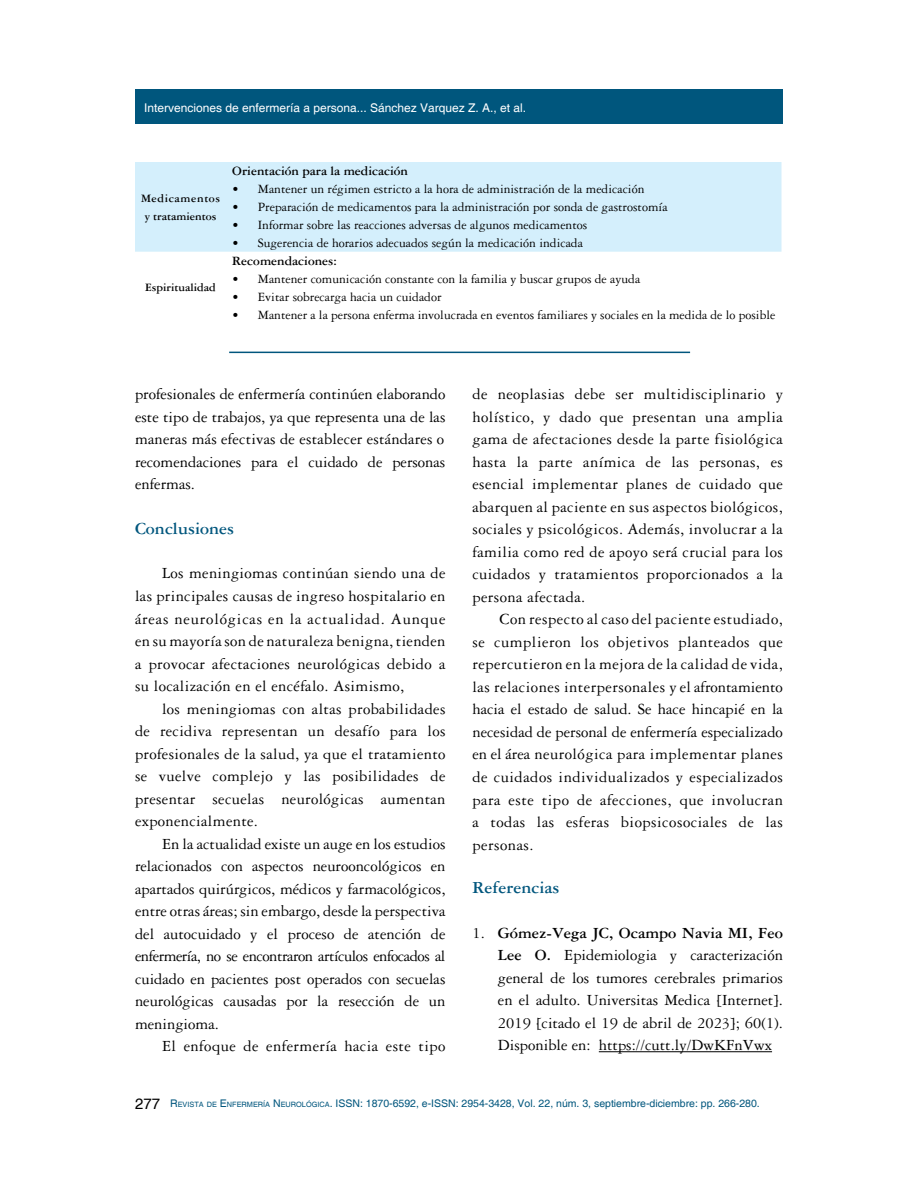
<style>
.page{position:relative;width:918px;height:1188px;background:#fff}
.page>*{position:absolute;margin:0;border:0;box-sizing:border-box;transform-origin:0 0}
.t1{font:700 18px "Garamond 3 LT Std";color:#00567d}
.t2{font:16.5px/22.5px "Garamond 3 LT Std";letter-spacing:.02em;color:#000;text-align:justify}
.t3{font:15px "Helvetica";color:#000}
.t4{font:13.5px "Garamond 3 LT Std";color:#000}
.t5{font:700 13.5px "Garamond 3 LT Std";color:#000}
.t6{font:12px "Helvetica";color:#fff}
.t7{font:700 12px/18px "Garamond 3 LT Std";letter-spacing:.025em;color:#000;text-align:center}
.t8{font:700 12px "Garamond 3 LT Std";color:#000}
.t9{font:10.5px "Helvetica";color:#00567d}
.s1{font-weight:700}
.s2{font-style:inherit}
.s3{font-size:7.35px}
</style>
<div class="page">
<div style="left:135px;top:89px;width:648px;height:34px;background:#00567d"></div>
<div style="left:135px;top:162px;width:647px;height:90px;background:#d4effc"></div>
<hr style="left:599px;top:1051px;width:173px;height:1px;background:#000">
<hr style="left:229px;top:352px;width:461px;height:1px;background:#00567d">
<p class="t6" style="left:144px;top:101px;width:384px">Intervenciones de enfermería a persona... Sánchez Varquez Z. A., et al.</p>
<p class="t7" style="left:141px;top:189px;width:81px">Medicamentos y tratamientos</p>
<p class="t8" style="left:145px;top:281px;width:72px">Espiritualidad</p>
<p class="t5" style="left:232px;top:164px;width:177px">Orientación para la medicación</p>
<p class="t4" style="left:232px;top:182px;width:414px">• Mantener un régimen estricto a la hora de administración de la medicación</p>
<p class="t4" style="left:232px;top:200px;width:437px">• Preparación de medicamentos para la administración por sonda de gastrostomía</p>
<p class="t4" style="left:232px;top:218px;width:357px">• Informar sobre las reacciones adversas de algunos medicamentos</p>
<p class="t4" style="left:232px;top:236px;width:352px">• Sugerencia de horarios adecuados según la medicación indicada</p>
<p class="t5" style="left:232px;top:253px;width:106px">Recomendaciones:</p>
<p class="t4" style="left:232px;top:271px;width:409px">• Mantener comunicación constante con la familia y buscar grupos de ayuda</p>
<p class="t4" style="left:232px;top:289px;width:211px">• Evitar sobrecarga hacia un cuidador</p>
<p class="t4" style="left:232px;top:307px;width:545px">• Mantener a la persona enferma involucrada en eventos familiares y sociales en la medida de lo posible</p>
<p class="t2" style="left:135px;top:383px;width:312px">profesionales de enfermería continúen elaborando este tipo de trabajos, ya que representa una de las maneras más efectivas de establecer estándares o recomendaciones para el cuidado de personas enfermas.</p>
<p class="t1" style="left:135px;top:519px;width:101px">Conclusiones</p>
<p class="t2" style="left:135px;top:562px;width:312px;text-indent:27px">Los meningiomas continúan siendo una de las principales causas de ingreso hospitalario en áreas neurológicas en la actualidad. Aunque en su mayoría son de naturaleza benigna, tienden a provocar afectaciones neurológicas debido a su localización en el encéfalo. Asimismo,</p>
<p class="t2" style="left:135px;top:697px;width:312px;text-indent:27px">los meningiomas con altas probabilidades de recidiva representan un desafío para los profesionales de la salud, ya que el tratamiento se vuelve complejo y las posibilidades de presentar secuelas neurológicas aumentan exponencialmente.</p>
<p class="t2" style="left:135px;top:832px;width:312px;text-indent:27px">En la actualidad existe un auge en los estudios relacionados con aspectos neurooncológicos en apartados quirúrgicos, médicos y farmacológicos, entre otras áreas; sin embargo, desde la perspectiva del autocuidado y el proceso de atención de enfermería, no se encontraron artículos enfocados al cuidado en pacientes post operados con secuelas neurológicas causadas por la resección de un meningioma.</p>
<p class="t2" style="left:162px;top:1035px;width:285px">El enfoque de enfermería hacia este tipo</p>
<p class="t2" style="left:472px;top:383px;width:312px">de neoplasias debe ser multidisciplinario y holístico, y dado que presentan una amplia gama de afectaciones desde la parte fisiológica hasta la parte anímica de las personas, es esencial implementar planes de cuidado que abarquen al paciente en sus aspectos biológicos, sociales y psicológicos. Además, involucrar a la familia como red de apoyo será crucial para los cuidados y tratamientos proporcionados a la persona afectada.</p>
<p class="t2" style="left:472px;top:608px;width:312px;text-indent:27px">Con respecto al caso del paciente estudiado, se cumplieron los objetivos planteados que repercutieron en la mejora de la calidad de vida, las relaciones interpersonales y el afrontamiento hacia el estado de salud. Se hace hincapié en la necesidad de personal de enfermería especializado en el área neurológica para implementar planes de cuidados individualizados y especializados para este tipo de afecciones, que involucran a todas las esferas biopsicosociales de las personas.</p>
<p class="t1" style="left:472px;top:878px;width:88px">Referencias</p>
<p class="t2" style="left:498px;top:921px;width:287px;text-indent:-25px">1. <span class="s1">Gómez-Vega JC, Ocampo Navia MI, Feo Lee O.</span> Epidemiologia y caracterización general de los tumores cerebrales primarios en el adulto. Universitas Medica [Internet].<br>2019 [citado el 19 de abril de 2023]; 60(1).<br>Disponible en: https://cutt.ly/DwKFnVwx</p>
<p class="t3" style="left:135px;top:1095px;width:27px">277</p>
<p class="t9" style="left:170px;top:1098px;width:591px"><span class="s2">R</span><span class="s3">EVISTA DE</span> <span class="s2">E</span> <span class="s3">NFERMERÍA</span> <span class="s2">N</span> <span class="s3">EUROLÓGICA</span>. ISSN: 1870-6592, e-ISSN: 2954-3428, Vol. 22, núm. 3, septiembre-diciembre: pp. 266-280.</p>
</div>
